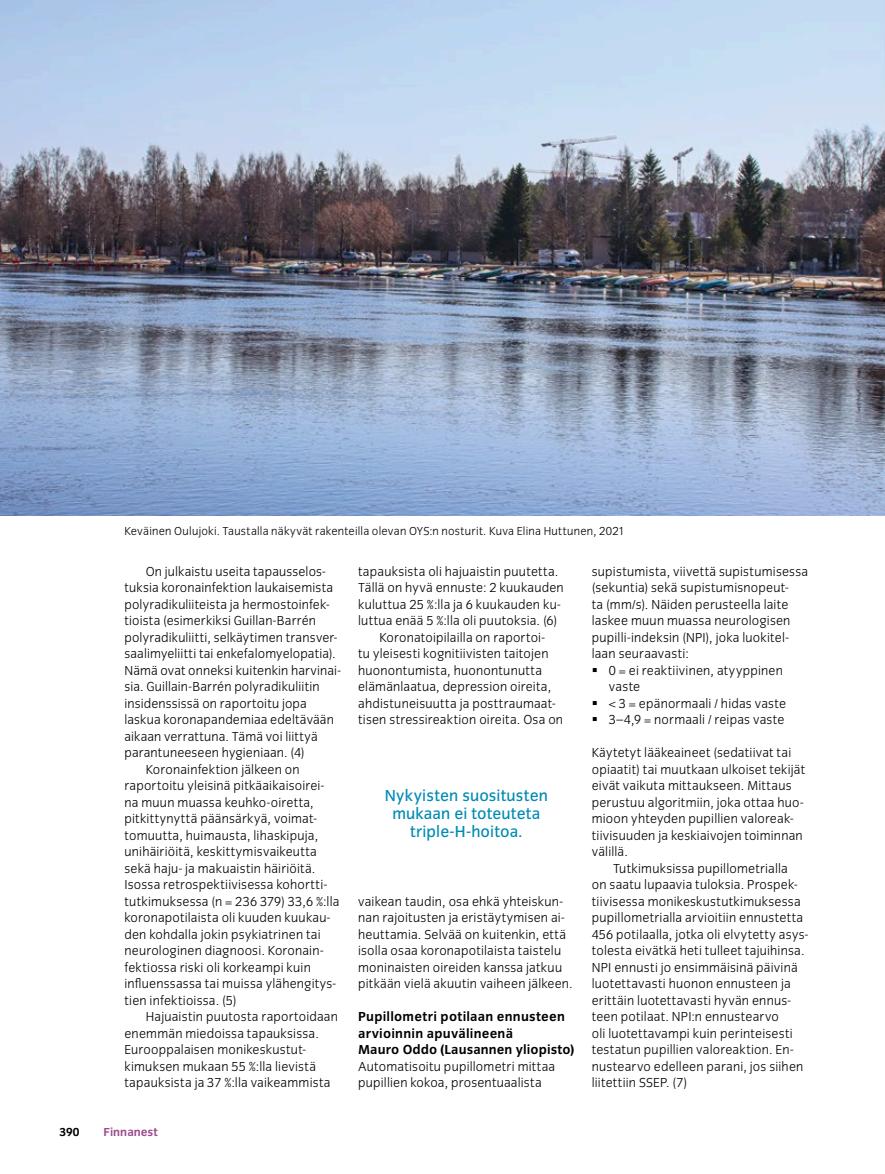
<style>
.page{position:relative;width:885px;height:1174px;background:#fff}
.page>*{position:absolute;margin:0;border:0;box-sizing:border-box;transform-origin:0 0}
.t1{font:16.5px/18px "Congress Sans";letter-spacing:.005em;color:#008ab4;text-align:center}
.t2{font:300 13.5px/16.5px "Congress Sans";letter-spacing:.015em;color:#000}
.t3{font:700 13.5px/16.5px "Congress Sans";letter-spacing:.015em;color:#000}
.t4{font:300 12px "Congress Sans";letter-spacing:.02em;color:#000}
.t5{font:700 12px "Congress Sans";color:#9b4b8e}
.t6{font:700 12px "Congress Sans";color:#000}
</style>
<div class="page">
<img style="left:0;top:0;width:884px;height:515px">
<p class="t4" style="left:124px;top:525px;width:502px">Keväinen Oulujoki. Taustalla näkyvät rakenteilla olevan OYS:n nosturit. Kuva Elina Huttunen, 2021</p>
<p class="t2" style="left:146px;top:563px;width:181px">On julkaistu useita tapausselos-</p>
<p class="t2" style="left:124px;top:579px;width:210px">tuksia koronainfektion laukaisemista</p>
<p class="t2" style="left:124px;top:596px;width:207px">polyradikuliiteista ja hermostoinfek-</p>
<p class="t2" style="left:124px;top:612px;width:193px">tioista (esimerkiksi Guillan-Barrén</p>
<p class="t2" style="left:124px;top:629px;width:214px">polyradikuliitti, selkäytimen transver-</p>
<p class="t2" style="left:124px;top:645px;width:213px">saalimyeliitti tai enkefalomyelopatia).</p>
<p class="t2" style="left:124px;top:662px;width:217px">Nämä ovat onneksi kuitenkin harvinai-</p>
<p class="t2" style="left:124px;top:678px;width:197px">sia. Guillain-Barrén polyradikuliitin</p>
<p class="t2" style="left:124px;top:695px;width:184px">insidenssissä on raportoitu jopa</p>
<p class="t2" style="left:124px;top:711px;width:211px">laskua koronapandemiaa edeltävään</p>
<p class="t2" style="left:124px;top:728px;width:195px">aikaan verrattuna. Tämä voi liittyä</p>
<p class="t2" style="left:124px;top:744px;width:182px">parantuneeseen hygieniaan. (4)</p>
<p class="t2" style="left:146px;top:761px;width:155px">Koronainfektion jälkeen on</p>
<p class="t2" style="left:124px;top:777px;width:201px">raportoitu yleisinä pitkäaikaisoirei-</p>
<p class="t2" style="left:124px;top:794px;width:191px">na muun muassa keuhko-oiretta,</p>
<p class="t2" style="left:124px;top:810px;width:194px">pitkittynyttä päänsärkyä, voimat-</p>
<p class="t2" style="left:124px;top:827px;width:195px">tomuutta, huimausta, lihaskipuja,</p>
<p class="t2" style="left:124px;top:843px;width:194px">unihäiriöitä, keskittymisvaikeutta</p>
<p class="t2" style="left:124px;top:860px;width:192px">sekä haju- ja makuaistin häiriöitä.</p>
<p class="t2" style="left:124px;top:876px;width:204px">Isossa retrospektiivisessa kohortti-</p>
<p class="t2" style="left:124px;top:893px;width:216px">tutkimuksessa (n = 236 379) 33,6 %:lla</p>
<p class="t2" style="left:124px;top:909px;width:207px">koronapotilaista oli kuuden kuukau-</p>
<p class="t2" style="left:124px;top:926px;width:198px">den kohdalla jokin psykiatrinen tai</p>
<p class="t2" style="left:124px;top:942px;width:201px">neurologinen diagnoosi. Koronain-</p>
<p class="t2" style="left:124px;top:959px;width:188px">fektiossa riski oli korkeampi kuin</p>
<p class="t2" style="left:124px;top:975px;width:213px">influenssassa tai muissa ylähengitys-</p>
<p class="t2" style="left:124px;top:992px;width:114px">tien infektioissa. (5)</p>
<p class="t2" style="left:146px;top:1008px;width:194px">Hajuaistin puutosta raportoidaan</p>
<p class="t2" style="left:124px;top:1025px;width:196px">enemmän miedoissa tapauksissa.</p>
<p class="t2" style="left:124px;top:1041px;width:183px">Eurooppalaisen monikeskustut-</p>
<p class="t2" style="left:124px;top:1058px;width:193px">kimuksen mukaan 55 %:lla lievistä</p>
<p class="t2" style="left:124px;top:1074px;width:208px">tapauksista ja 37 %:lla vaikeammista</p>
<p class="t6" style="left:60px;top:1125px;width:22px">390</p>
<p class="t5" style="left:104px;top:1125px;width:56px">Finnanest</p>
<p class="t2" style="left:358px;top:563px;width:202px">tapauksista oli hajuaistin puutetta.</p>
<p class="t2" style="left:358px;top:579px;width:207px">Tällä on hyvä ennuste: 2 kuukauden</p>
<p class="t2" style="left:358px;top:596px;width:204px">kuluttua 25 %:lla ja 6 kuukauden ku-</p>
<p class="t2" style="left:358px;top:612px;width:201px">luttua enää 5 %:lla oli puutoksia. (6)</p>
<p class="t2" style="left:379px;top:629px;width:167px">Koronatoipilailla on raportoi-</p>
<p class="t2" style="left:358px;top:645px;width:192px">tu yleisesti kognitiivisten taitojen</p>
<p class="t2" style="left:358px;top:662px;width:185px">huonontumista, huonontunutta</p>
<p class="t2" style="left:358px;top:678px;width:194px">elämänlaatua, depression oireita,</p>
<p class="t2" style="left:358px;top:695px;width:199px">ahdistuneisuutta ja posttraumaat-</p>
<p class="t2" style="left:358px;top:711px;width:206px">tisen stressireaktion oireita. Osa on</p>
<p class="t1" style="left:385px;top:786px;width:165px">Nykyisten suositusten mukaan ei toteuteta triple-H-hoitoa.</p>
<p class="t2" style="left:358px;top:893px;width:216px">vaikean taudin, osa ehkä yhteiskun&shy;nan rajoitusten ja eristäytymisen ai&shy;heuttamia. Selvää on kuitenkin, että isolla osaa koronapotilaista taistelu moninaisten oireiden kanssa jatkuu pitkään vielä akuutin vaiheen jälkeen.</p>
<p class="t3" style="left:358px;top:1008px;width:218px">Pupillometri potilaan ennusteen arvioinnin apuvälineenä<br>Mauro Oddo (Lausannen yliopisto)</p>
<p class="t2" style="left:358px;top:1058px;width:198px">Automatisoitu pupillometri mittaa pupillien kokoa, prosentuaalista</p>
<p class="t2" style="left:591px;top:563px;width:218px">supistumista, viivettä supistumisessa (sekuntia) sekä supistumisnopeut-<br>ta (mm/s). Näiden perusteella laite laskee muun muassa neurologisen pupilli-indeksin (NPI), joka luokitel&shy;laan seuraavasti:</p>
<p class="t2" style="left:608px;top:662px;width:176px;text-indent:-17px">▪ 0 = ei reaktiivinen, atyyppinen vaste</p>
<p class="t2" style="left:591px;top:695px;width:196px">▪ &lt; 3 = epänormaali / hidas vaste</p>
<p class="t2" style="left:591px;top:711px;width:194px">▪ 3–4,9 = normaali / reipas vaste</p>
<p class="t2" style="left:591px;top:744px;width:215px">Käytetyt lääkeaineet (sedatiivat tai opiaatit) tai muutkaan ulkoiset tekijät eivät vaikuta mittaukseen. Mittaus perustuu algoritmiin, joka ottaa huo&shy;mioon yhteyden pupillien valoreak&shy;tiivisuuden ja keskiaivojen toiminnan välillä.</p>
<p class="t2" style="left:591px;top:860px;width:218px;text-indent:21px">Tutkimuksissa pupillometrialla<br>on saatu lupaavia tuloksia. Prospek&shy;tiivisessa monikeskustutkimuksessa pupillometrialla arvioitiin ennustetta 456 potilaalla, jotka oli elvytetty asys&shy;tolesta eivätkä heti tulleet tajuihinsa.<br>NPI ennusti jo ensimmäisinä päivinä luotettavasti huonon ennusteen ja erittäin luotettavasti hyvän ennus&shy;teen potilaat. NPI:n ennustearvo<br>oli luotettavampi kuin perinteisesti testatun pupillien valoreaktion. En&shy;nustearvo edelleen parani, jos siihen liitettiin SSEP. (7)</p>
</div>
